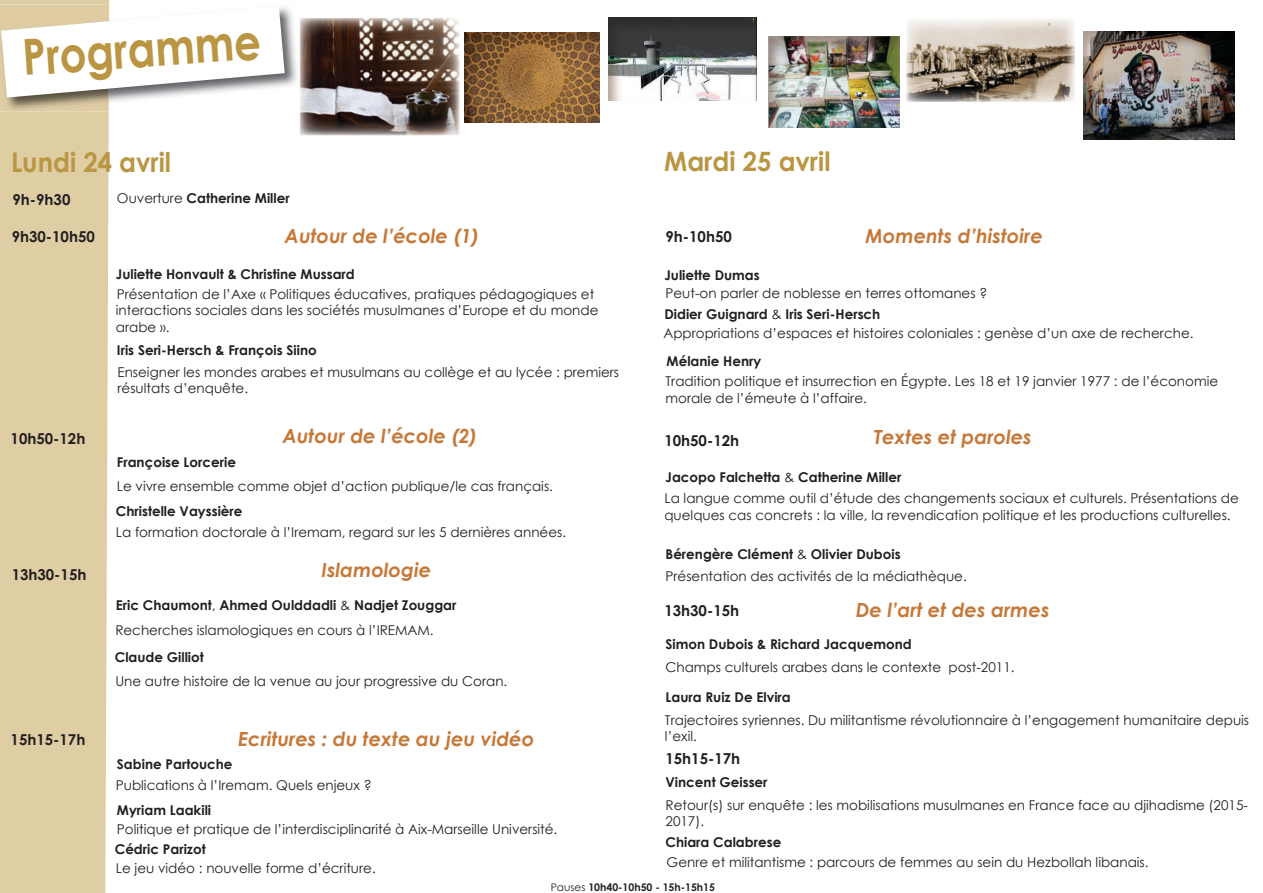
<style>
.page{position:relative;width:1263px;height:893px;background:#fff}
.page>*{position:absolute;margin:0;border:0;box-sizing:border-box;transform-origin:0 0}
.t1{font:700 49.5px "Century Gothic";color:#ba9542;scale:.85 1}
.t2{font:700 27.15px "Century Gothic";color:#ba9542;scale:.94 1}
.t3{font:700 26.7px "Century Gothic";color:#ba9542;scale:.96 1}
.t4{font:italic 700 19.5px "Century Gothic";color:#c67838}
.t5{font:700 15px "Century Gothic";color:#231f20}
.t6{font:13.5px/16.2px "Century Gothic";color:#231f20}
.t7{font:700 13.5px "Century Gothic";color:#231f20}
.t8{font:700 10.5px "Century Gothic";color:#231f20}
.s1{font-weight:400}
</style>
<div class="page">
<div style="left:0;top:0;width:109px;height:893px;background:#dfcda4"></div>
<img style="left:300px;top:18px;width:159px;height:117px">
<img style="left:465px;top:32px;width:135px;height:90px">
<img style="left:608px;top:17px;width:148px;height:83px">
<img style="left:907px;top:19px;width:167px;height:83px">
<img style="left:768px;top:36px;width:131px;height:92px">
<img style="left:1083px;top:31px;width:151px;height:108px">
<img style="left:0;top:5px;width:297px;height:106px">
<svg style="left:1px;top:6px;width:284px;height:92px"></svg>
<h1 class="t1" style="left:20px;top:20px;width:282px;rotate:-4deg">Programme</h1>
<h2 class="t2" style="left:11px;top:141px;width:172px">Lundi 24 avril</h2>
<h3 class="t3" style="left:664px;top:142px;width:175px">Mardi 25 avril</h3>
<p class="t5" style="left:13px;top:188px;width:59px">9h-9h30</p>
<p class="t7" style="left:117px;top:187px;width:174px"><span class="s1">Ouverture</span> Catherine Miller</p>
<p class="t5" style="left:12px;top:225px;width:85px">9h30-10h50</p>
<h3 class="t4" style="left:285px;top:221px;width:196px">Autour de l’école (1)</h3>
<p class="t7" style="left:116px;top:264px;width:240px">Juliette Honvault &amp; Christine Mussard</p>
<p class="t5" style="left:11px;top:427px;width:76px">10h50-12h</p>
<p class="t5" style="left:12px;top:563px;width:76px">13h30-15h</p>
<p class="t5" style="left:11px;top:728px;width:76px">15h15-17h</p>
<p class="t6" style="left:116px;top:286px;width:484px">Présentation de l’Axe « Politiques éducatives, pratiques pédagogiques et interactions sociales dans les sociétés musulmanes d’Europe et du monde arabe ».</p>
<p class="t6" style="left:117px;top:364px;width:503px">Enseigner les mondes arabes et musulmans au collège et au lycée : premiers résultats d’enquête.</p>
<p class="t7" style="left:117px;top:339px;width:201px">Iris Seri-Hersch &amp; François Siino</p>
<h3 class="t4" style="left:282px;top:421px;width:196px">Autour de l’école (2)</h3>
<p class="t6" style="left:117px;top:477px;width:438px">Le vivre ensemble comme objet d’action publique/le cas français.</p>
<p class="t6" style="left:116px;top:524px;width:452px">La formation doctorale à l’Iremam, regard sur les 5 dernières années.</p>
<p class="t7" style="left:117px;top:452px;width:121px">Françoise Lorcerie</p>
<p class="t7" style="left:116px;top:501px;width:128px">Christelle Vayssière</p>
<h3 class="t4" style="left:322px;top:555px;width:111px">Islamologie</h3>
<p class="t7" style="left:116px;top:595px;width:342px">Eric Chaumont<span class="s1">,</span> Ahmed Oulddadli <span class="s1">&amp;</span> Nadjet Zouggar</p>
<p class="t7" style="left:115px;top:647px;width:91px">Claude Gilliot</p>
<p class="t6" style="left:115px;top:622px;width:320px">Recherches islamologiques en cours à l’IREMAM.</p>
<p class="t6" style="left:115px;top:673px;width:393px">Une autre histoire de la venue au jour progressive du Coran.</p>
<h3 class="t4" style="left:238px;top:724px;width:298px">Ecritures : du texte au jeu vidéo</h3>
<p class="t7" style="left:117px;top:754px;width:117px">Sabine Partouche</p>
<p class="t6" style="left:116px;top:777px;width:257px">Publications à l’Iremam. Quels enjeux ?</p>
<p class="t7" style="left:117px;top:800px;width:96px">Myriam Laakili</p>
<p class="t6" style="left:117px;top:821px;width:442px">Politique et pratique de l’interdisciplinarité à Aix-Marseille Université.</p>
<p class="t6" style="left:116px;top:860px;width:261px">Le jeu vidéo : nouvelle forme d’écriture.</p>
<p class="t7" style="left:115px;top:839px;width:92px">Cédric Parizot</p>
<p class="t5" style="left:665px;top:225px;width:68px">9h-10h50</p>
<h3 class="t4" style="left:865px;top:221px;width:179px">Moments d’histoire</h3>
<p class="t7" style="left:664px;top:265px;width:97px">Juliette Dumas</p>
<p class="t6" style="left:665px;top:285px;width:323px">Peut-on parler de noblesse en terres ottomanes ?</p>
<p class="t6" style="left:663px;top:324px;width:532px">Appropriations d’espaces et histoires coloniales : genèse d’un axe de recherche.</p>
<p class="t6" style="left:665px;top:373px;width:554px">Tradition politique et insurrection en Égypte. Les 18 et 19 janvier 1977 : de l’économie morale de l’émeute à l’affaire.</p>
<p class="t7" style="left:664px;top:304px;width:217px">Didier Guignard <span class="s1">&amp;</span> Iris Seri-Hersch</p>
<p class="t7" style="left:666px;top:351px;width:96px">Mélanie Henry</p>
<p class="t5" style="left:664px;top:429px;width:76px">10h50-12h</p>
<h3 class="t4" style="left:874px;top:422px;width:159px">Textes et paroles</h3>
<p class="t7" style="left:665px;top:467px;width:237px">Jacopo Falchetta <span class="s1">&amp;</span> Catherine Miller</p>
<p class="t6" style="left:664px;top:490px;width:576px">La langue comme outil d’étude des changements sociaux et culturels. Présentations de quelques cas concrets : la ville, la revendication politique et les productions culturelles.</p>
<p class="t7" style="left:665px;top:543px;width:237px">Bérengère Clément <span class="s1">&amp;</span> Olivier Dubois</p>
<p class="t6" style="left:665px;top:568px;width:303px">Présentation des activités de la médiathèque.</p>
<p class="t5" style="left:664px;top:599px;width:76px">13h30-15h</p>
<h3 class="t4" style="left:856px;top:595px;width:195px">De l’art et des armes</h3>
<p class="t7" style="left:665px;top:634px;width:248px">Simon Dubois &amp; Richard Jacquemond</p>
<p class="t6" style="left:665px;top:659px;width:351px">Champs culturels arabes dans le contexte post-2011.</p>
<p class="t7" style="left:665px;top:687px;width:127px">Laura Ruiz De Elvira</p>
<p class="t6" style="left:665px;top:711px;width:586px">Trajectoires syriennes. Du militantisme révolutionnaire à l’engagement humanitaire depuis l’exil.</p>
<p class="t7" style="left:665px;top:772px;width:104px">Vincent Geisser</p>
<p class="t6" style="left:665px;top:796px;width:584px">Retour(s) sur enquête : les mobilisations musulmanes en France face au djihadisme (2015-<br>2017).</p>
<p class="t7" style="left:665px;top:832px;width:117px">Chiara Calabrese</p>
<p class="t6" style="left:666px;top:854px;width:483px">Genre et militantisme : parcours de femmes au sein du Hezbollah libanais.</p>
<p class="t5" style="left:665px;top:747px;width:76px">15h15-17h</p>
<p class="t8" style="left:551px;top:879px;width:166px"><span class="s1">Pauses</span> 10h40-10h50 - 15h-15h15</p>
</div>
